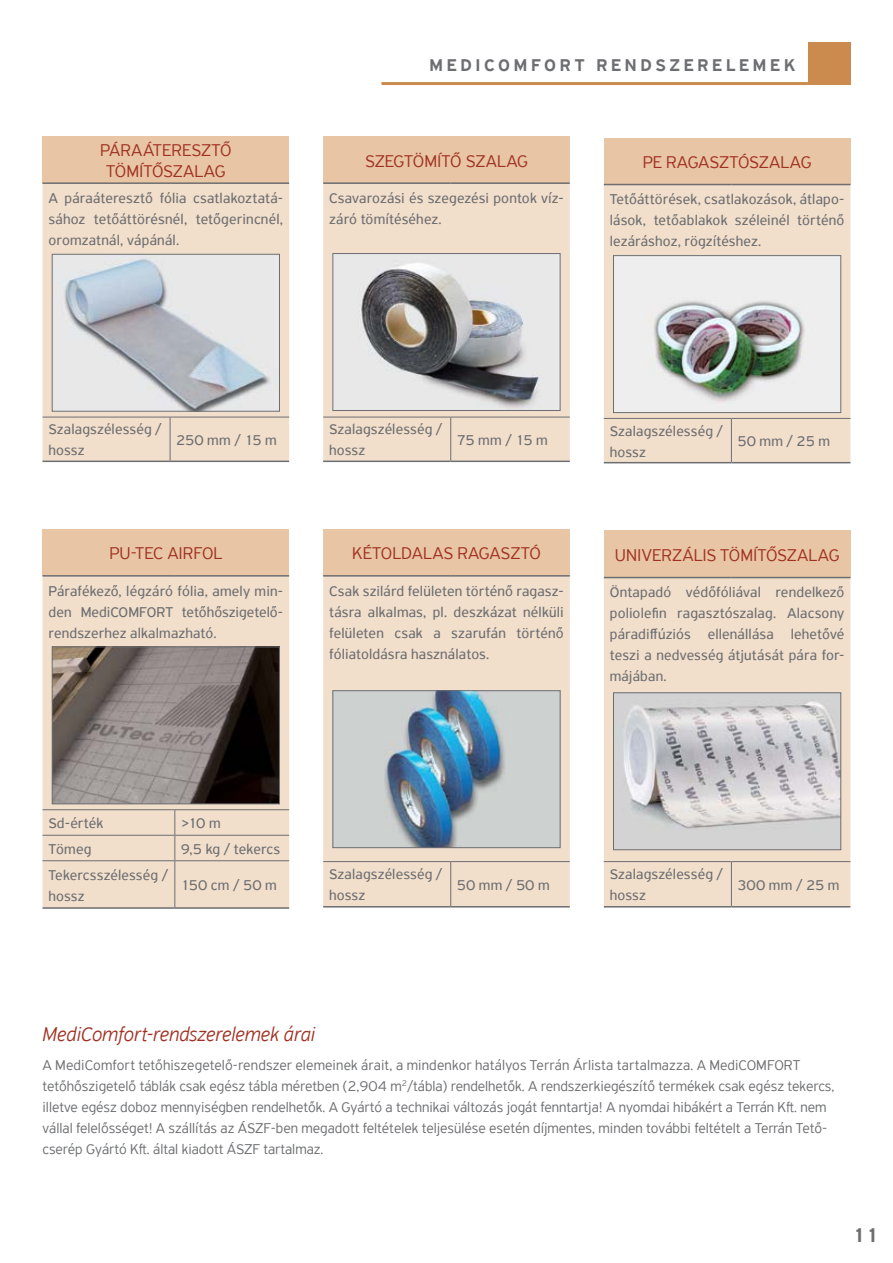
<style>
.page{position:relative;width:893px;height:1263px;background:#fff}
.page>*{position:absolute;margin:0;border:0;box-sizing:border-box;transform-origin:0 0}
.t1{font:italic 300 21px "PF Highway Sans Pro";letter-spacing:-.005em;color:#a03122}
.t2{font:500 21px "PF Highway Sans Pro";color:#6d6e71}
.t3{font:300 18px/21.6px "PF Highway Sans Pro";letter-spacing:.005em;color:#a03122;text-align:center}
.t4{font:500 18px "PF Highway Sans Pro";letter-spacing:.21em;color:#6d6e71}
.t5{font:15px/21px "PF Highway Sans Pro";letter-spacing:.01em;color:#6d6e71}
.t6{font:300 15px/21px "PF Highway Sans Pro";color:#6d6e71}
</style>
<div class="page">
<div style="left:808px;top:43px;width:42px;height:42px;background:#cc8b4e"></div>
<hr style="left:381px;top:82px;width:427px;height:3px;background:#cc8b4e">
<div style="left:43px;top:136px;width:246px;height:47px;background:#e8c6a5"></div>
<div style="left:43px;top:184px;width:246px;height:277px;background:#f2dfcb"></div>
<hr style="left:43px;top:461px;width:127px;height:1px;background:#6d6e71">
<hr style="left:43px;top:182px;width:127px;height:2px;background:#6d6e71">
<hr style="left:170px;top:182px;width:119px;height:2px;background:#6d6e71">
<hr style="left:43px;top:417px;width:127px;height:1px;background:#6d6e71">
<hr style="left:170px;top:417px;width:119px;height:1px;background:#6d6e71">
<hr style="left:170px;top:417px;width:1px;height:44px;background:#6d6e71">
<hr style="left:170px;top:461px;width:119px;height:1px;background:#6d6e71">
<img style="left:54px;top:256px;width:224px;height:154px">
<div style="left:52px;top:254px;width:228px;height:158px;border:1px solid #6d6e71"></div>
<div style="left:323px;top:136px;width:247px;height:47px;background:#e8c6a5"></div>
<div style="left:323px;top:184px;width:247px;height:277px;background:#f2dfcb"></div>
<hr style="left:323px;top:461px;width:128px;height:1px;background:#6d6e71">
<hr style="left:323px;top:182px;width:128px;height:2px;background:#6d6e71">
<hr style="left:451px;top:182px;width:119px;height:2px;background:#6d6e71">
<hr style="left:323px;top:417px;width:128px;height:1px;background:#6d6e71">
<hr style="left:451px;top:417px;width:119px;height:1px;background:#6d6e71">
<hr style="left:450px;top:417px;width:1px;height:44px;background:#6d6e71">
<hr style="left:451px;top:461px;width:119px;height:1px;background:#6d6e71">
<div style="left:323px;top:529px;width:247px;height:47px;background:#e8c6a5"></div>
<div style="left:323px;top:577px;width:247px;height:329px;background:#f2dfcb"></div>
<hr style="left:323px;top:906px;width:128px;height:1px;background:#6d6e71">
<hr style="left:323px;top:575px;width:128px;height:2px;background:#6d6e71">
<hr style="left:451px;top:575px;width:119px;height:2px;background:#6d6e71">
<hr style="left:323px;top:861px;width:128px;height:1px;background:#6d6e71">
<hr style="left:451px;top:861px;width:119px;height:1px;background:#6d6e71">
<hr style="left:450px;top:862px;width:1px;height:44px;background:#6d6e71">
<hr style="left:451px;top:906px;width:119px;height:1px;background:#6d6e71">
<img style="left:334px;top:255px;width:224px;height:154px">
<div style="left:332px;top:253px;width:228px;height:158px;border:1px solid #6d6e71"></div>
<img style="left:334px;top:692px;width:224px;height:154px">
<div style="left:332px;top:690px;width:228px;height:158px;border:1px solid #6d6e71"></div>
<div style="left:604px;top:138px;width:246px;height:47px;background:#e8c6a5"></div>
<div style="left:604px;top:185px;width:246px;height:277px;background:#f2dfcb"></div>
<hr style="left:604px;top:462px;width:127px;height:1px;background:#6d6e71">
<hr style="left:604px;top:184px;width:127px;height:1px;background:#6d6e71">
<hr style="left:731px;top:184px;width:119px;height:1px;background:#6d6e71">
<hr style="left:604px;top:418px;width:127px;height:1px;background:#6d6e71">
<hr style="left:731px;top:418px;width:119px;height:1px;background:#6d6e71">
<hr style="left:731px;top:419px;width:1px;height:43px;background:#6d6e71">
<hr style="left:731px;top:462px;width:119px;height:1px;background:#6d6e71">
<div style="left:604px;top:530px;width:246px;height:47px;background:#e8c6a5"></div>
<div style="left:604px;top:578px;width:246px;height:328px;background:#f2dfcb"></div>
<hr style="left:604px;top:906px;width:127px;height:1px;background:#6d6e71">
<hr style="left:604px;top:577px;width:127px;height:1px;background:#6d6e71">
<hr style="left:731px;top:577px;width:119px;height:1px;background:#6d6e71">
<hr style="left:604px;top:861px;width:127px;height:1px;background:#6d6e71">
<hr style="left:731px;top:861px;width:119px;height:1px;background:#6d6e71">
<hr style="left:731px;top:862px;width:1px;height:44px;background:#6d6e71">
<hr style="left:731px;top:906px;width:119px;height:1px;background:#6d6e71">
<img style="left:615px;top:257px;width:224px;height:154px">
<div style="left:613px;top:255px;width:228px;height:158px;border:1px solid #6d6e71"></div>
<img style="left:615px;top:694px;width:224px;height:154px">
<div style="left:613px;top:692px;width:228px;height:158px;border:1px solid #6d6e71"></div>
<div style="left:43px;top:529px;width:246px;height:47px;background:#e8c6a5"></div>
<div style="left:43px;top:577px;width:246px;height:330px;background:#f2dfcb"></div>
<hr style="left:43px;top:575px;width:132px;height:2px;background:#6d6e71">
<hr style="left:175px;top:575px;width:114px;height:2px;background:#6d6e71">
<hr style="left:43px;top:809px;width:132px;height:1px;background:#6d6e71">
<hr style="left:175px;top:809px;width:114px;height:1px;background:#6d6e71">
<hr style="left:43px;top:835px;width:132px;height:1px;background:#6d6e71">
<hr style="left:175px;top:835px;width:114px;height:1px;background:#6d6e71">
<svg style="left:174px;top:810px;width:1px;height:50px"></svg>
<hr style="left:43px;top:860px;width:132px;height:1px;background:#6d6e71">
<hr style="left:175px;top:860px;width:114px;height:1px;background:#6d6e71">
<hr style="left:174px;top:861px;width:1px;height:46px;background:#6d6e71">
<hr style="left:43px;top:907px;width:132px;height:2px;background:#6d6e71">
<hr style="left:175px;top:907px;width:114px;height:2px;background:#6d6e71">
<img style="left:54px;top:648px;width:224px;height:154px">
<div style="left:52px;top:646px;width:228px;height:158px;border:1px solid #6d6e71"></div>
<p class="t3" style="left:100px;top:139px;width:133px">PÁRAÁTERESZTŐ<br>TÖMÍTŐSZALAG</p>
<p class="t5" style="left:49px;top:187px;width:236px;text-align:justify">A páraáteresztő fólia csatlakoztatá&shy;sához tetőáttörésnél, tetőgerincnél, oromzatnál, vápánál.</p>
<p class="t4" style="left:429px;top:54px;width:367px">MEDICOMFORT RENDSZERELEMEK</p>
<p class="t3" style="left:365px;top:150px;width:164px">SZEGTÖMÍTŐ SZALAG</p>
<p class="t5" style="left:329px;top:187px;width:236px">Csavarozási és szegezési pontok víz&shy;záró tömítéséhez.</p>
<p class="t3" style="left:643px;top:151px;width:170px">PE RAGASZTÓSZALAG</p>
<p class="t5" style="left:610px;top:189px;width:236px;text-align:justify">Tetőáttörések, csatlakozások, átlapo&shy;lások, tetőablakok széleinél történő lezáráshoz, rögzítéshez.</p>
<p class="t5" style="left:49px;top:419px;width:115px">Szalagszélesség / hossz</p>
<p class="t5" style="left:176px;top:429px;width:102px">250 mm / 15 m</p>
<p class="t3" style="left:109px;top:542px;width:114px">PU-TEC AIRFOL</p>
<p class="t5" style="left:49px;top:580px;width:236px;text-align:justify">Párafékező, légzáró fólia, amely min&shy;den MediCOMFORT tetőhőszigetelő&shy;rendszerhez alkalmazható.</p>
<p class="t5" style="left:329px;top:419px;width:115px">Szalagszélesség / hossz</p>
<p class="t5" style="left:457px;top:429px;width:93px">75 mm / 15 m</p>
<p class="t3" style="left:352px;top:542px;width:190px">KÉTOLDALAS RAGASZTÓ</p>
<p class="t5" style="left:329px;top:580px;width:236px;text-align:justify">Csak szilárd felületen történő ragasz&shy;tásra alkalmas, pl. deszkázat nélküli felületen csak a szarufán történő fóliatoldásra használatos.</p>
<p class="t5" style="left:610px;top:420px;width:115px">Szalagszélesség / hossz</p>
<p class="t5" style="left:737px;top:431px;width:94px">50 mm / 25 m</p>
<p class="t3" style="left:615px;top:544px;width:226px">UNIVERZÁLIS TÖMÍTŐSZALAG</p>
<p class="t5" style="left:610px;top:582px;width:236px;text-align:justify">Öntapadó védőfóliával rendelkező poliolefin ragasztószalag. Alacsony páradiffúziós ellenállása lehetővé teszi a nedvesség átjutását pára for&shy;májában.</p>
<p class="t5" style="left:49px;top:813px;width:57px">Sd-érték</p>
<p class="t5" style="left:181px;top:813px;width:41px">&gt;10 m</p>
<p class="t5" style="left:49px;top:838px;width:44px">Tömeg</p>
<p class="t5" style="left:181px;top:838px;width:101px">9,5 kg / tekercs</p>
<p class="t5" style="left:49px;top:864px;width:121px">Tekercsszélesség / hossz</p>
<p class="t5" style="left:181px;top:874px;width:97px">150 cm / 50 m</p>
<p class="t5" style="left:329px;top:864px;width:115px">Szalagszélesség / hossz</p>
<p class="t5" style="left:457px;top:874px;width:94px">50 mm / 50 m</p>
<p class="t5" style="left:610px;top:864px;width:115px">Szalagszélesség / hossz</p>
<p class="t5" style="left:737px;top:874px;width:104px">300 mm / 25 m</p>
<h1 class="t1" style="left:43px;top:1021px;width:274px">MediComfort-rendszerelemek árai</h1>
<p class="t6" style="left:43px;top:1055px;width:793px">A MediComfort tetőhiszegetelő-rendszer elemeinek árait, a mindenkor hatályos Terrán Árlista tartalmazza. A MediCOMFORT tetőhőszigetelő táblák csak egész tábla méretben (2,904 m<sup>2</sup>/tábla) rendelhetők. A rendszerkiegészítő termékek csak egész tekercs, illetve egész doboz mennyiségben rendelhetők. A Gyártó a technikai változás jogát fenntartja! A nyomdai hibákért a Terrán Kft. nem vállal felelősséget! A szállítás az ÁSZF-ben megadott feltételek teljesülése esetén díjmentes, minden további feltételt a Terrán Tető&shy;cserép Gyártó Kft. által kiadott ÁSZF tartalmaz.</p>
<h1 class="t2" style="left:853px;top:1223px;width:28px">11</h1>
</div>
